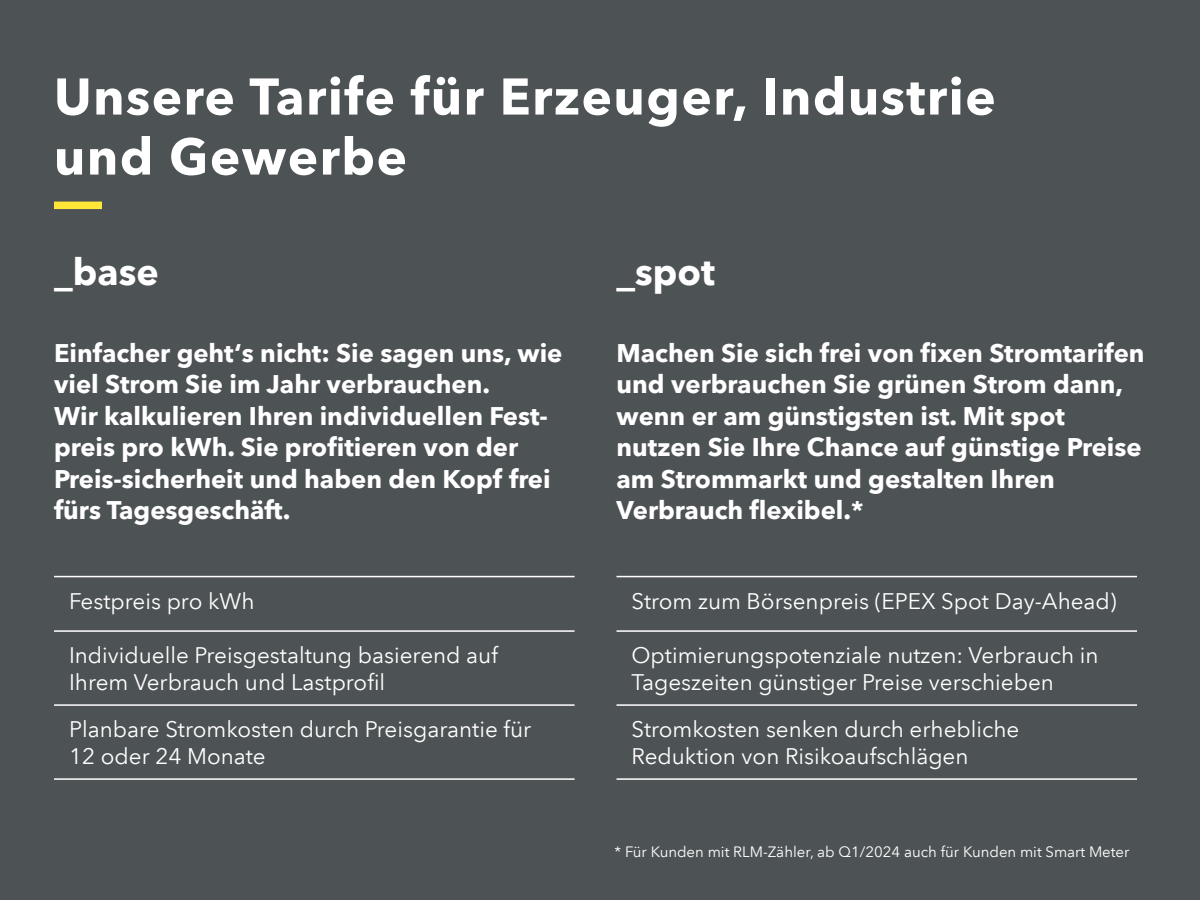
<style>
.page{position:relative;width:1200px;height:900px;background:#4d5255}
.page>*{position:absolute;margin:0;border:0;box-sizing:border-box;transform-origin:0 0}
.t1{font:700 51px "Avenir Next LT Pro";letter-spacing:.03em;color:#fff}
.t2{font:700 37.5px "Avenir Next LT Pro";color:#fff}
.t3{font:700 25.5px/31.5px "Avenir Next LT Pro";color:#fff}
.t4{font:22.5px/27px "Avenir Next LT Pro";color:#fff}
.t5{font:15px "Avenir Next LT Pro";color:#fff}
</style>
<div class="page">
<div style="left:54px;top:202px;width:48px;height:7px;background:#ffe637"></div>
<hr style="left:54px;top:576px;width:521px;height:1px;background:#fff">
<hr style="left:54px;top:630px;width:521px;height:2px;background:#fff">
<hr style="left:54px;top:704px;width:521px;height:2px;background:#fff">
<hr style="left:54px;top:778px;width:521px;height:2px;background:#fff">
<hr style="left:616px;top:576px;width:521px;height:1px;background:#fff">
<hr style="left:616px;top:630px;width:521px;height:2px;background:#fff">
<hr style="left:616px;top:704px;width:521px;height:2px;background:#fff">
<hr style="left:616px;top:778px;width:521px;height:2px;background:#fff">
<p class="t1" style="left:54px;top:65px;width:943px">Unsere Tarife für Erzeuger, Industrie</p>
<p class="t1" style="left:54px;top:125px;width:354px">und Gewerbe</p>
<p class="t2" style="left:54px;top:249px;width:106px">_base</p>
<p class="t3" style="left:54px;top:337px;width:510px">Einfacher geht‘s nicht: Sie sagen uns, wie viel Strom Sie im Jahr verbrauchen.</p>
<p class="t3" style="left:54px;top:400px;width:498px">Wir kalkulieren Ihren individuellen Fest&shy;preis pro kWh. Sie profitieren von der Preis-sicherheit und haben den Kopf frei fürs Tagesgeschäft.</p>
<p class="t4" style="left:69px;top:587px;width:187px">Festpreis pro kWh</p>
<p class="t4" style="left:69px;top:642px;width:430px">Individuelle Preisgestaltung basierend auf</p>
<p class="t4" style="left:69px;top:669px;width:318px">Ihrem Verbrauch und Lastprofil</p>
<p class="t4" style="left:69px;top:716px;width:464px">Planbare Stromkosten durch Preisgarantie für<br>12 oder 24 Monate</p>
<p class="t2" style="left:616px;top:249px;width:100px">_spot</p>
<p class="t3" style="left:616px;top:337px;width:530px">Machen Sie sich frei von fixen Stromtarifen und verbrauchen Sie grünen Strom dann, wenn er am günstigsten ist. Mit spot</p>
<p class="t3" style="left:616px;top:432px;width:527px">nutzen Sie Ihre Chance auf günstige Preise am Strommarkt und gestalten Ihren</p>
<p class="t3" style="left:616px;top:495px;width:249px">Verbrauch flexibel.*</p>
<p class="t4" style="left:632px;top:587px;width:487px">Strom zum Börsenpreis (EPEX Spot Day-Ahead)</p>
<p class="t4" style="left:632px;top:642px;width:468px">Optimierungspotenziale nutzen: Verbrauch in<br>Tageszeiten günstiger Preise verschieben</p>
<p class="t4" style="left:632px;top:716px;width:389px">Stromkosten senken durch erhebliche</p>
<p class="t4" style="left:632px;top:743px;width:339px">Reduktion von Risikoaufschlägen</p>
<p class="t5" style="left:615px;top:843px;width:517px">* Für Kunden mit RLM-Zähler, ab Q1/2024 auch für Kunden mit Smart Meter</p>
</div>
